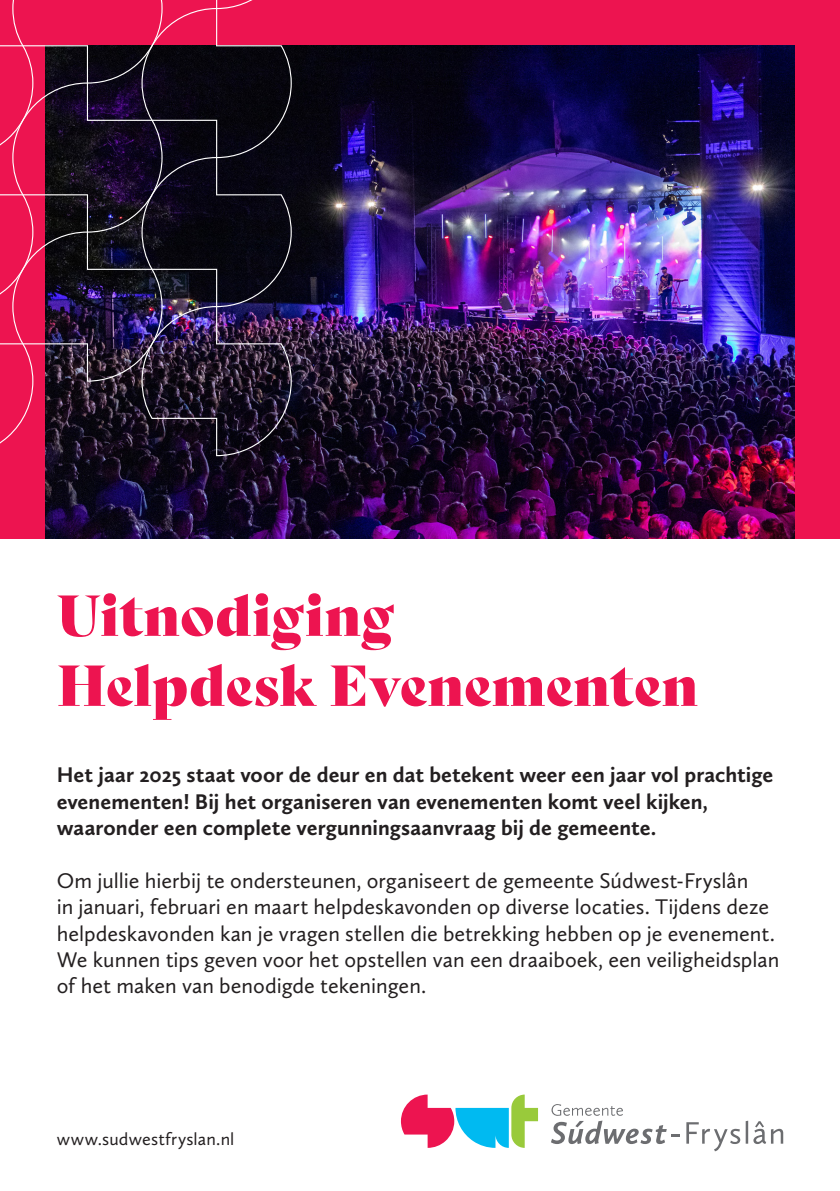
<style>
.page{position:relative;width:840px;height:1191px;background:#fff}
.page>*{position:absolute;margin:0;border:0;box-sizing:border-box;transform-origin:0 0}
.KOP{font:56px/70px "Bely Display";letter-spacing:-.005em;color:#ed1450}
.body{font:22px/26.4px "Calluna Sans";color:#231f20}
.INTRO{font:700 22px/26.4px "Calluna Sans";color:#231f20}
.t1{font:18px "Calluna Sans";letter-spacing:.005em;color:#231f20}
</style>
<div class="page">
<svg style="left:686px;top:1122px;width:53px;height:29px"></svg>
<hr style="left:745px;top:1120px;width:2px;height:23px;background:#6c6d70">
<svg style="left:753px;top:1121px;width:29px;height:23px"></svg>
<svg style="left:400px;top:1094px;width:137px;height:53px"></svg>
<svg style="left:551px;top:1104px;width:128px;height:40px"></svg>
<div style="left:0;top:0;width:839px;height:539px;background:#ed1450"></div>
<img style="left:45px;top:45px;width:749px;height:494px">
<svg style="left:0;top:0;width:291px;height:456px"></svg>
<p class="KOP" style="left:57px;top:576px;width:642px">Uitnodiging<br>Helpdesk Evenementen</p>
<p class="INTRO" style="left:57px;top:761px;width:717px">Het jaar 2025 staat voor de deur en dat betekent weer een jaar vol prachtige evenementen! Bij het organiseren van evenementen komt veel kijken, waaronder een complete vergunningsaanvraag bij de gemeente.</p>
<p class="body" style="left:57px;top:867px;width:723px">Om jullie hierbij te ondersteunen, organiseert de gemeente Súdwest-Fryslân<br>in januari, februari en maart helpdeskavonden op diverse locaties. Tijdens deze helpdeskavonden kan je vragen stellen die betrekking hebben op je evenement.<br>We kunnen tips geven voor het opstellen van een draaiboek, een veiligheidsplan of het maken van benodigde tekeningen.</p>
<p class="t1" style="left:57px;top:1128px;width:179px">www.sudwestfryslan.nl</p>
</div>
